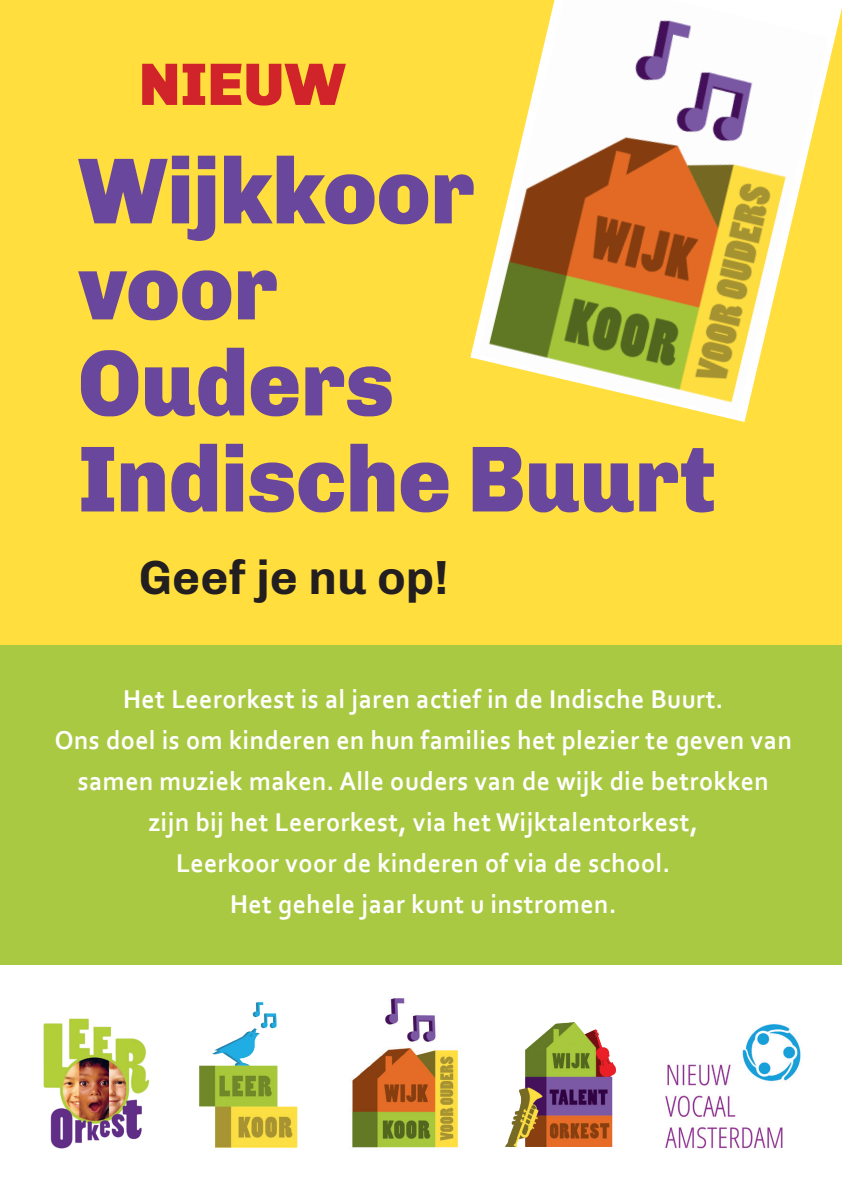
<style>
.page{position:relative;width:842px;height:1191px;background:#fff}
.page>*{position:absolute;margin:0;border:0;box-sizing:border-box;transform-origin:0 0}
.t1{font:900 94px "Chivo";color:#69479c;scale:.93 1}
.t2{font:900 60px "Chivo";color:#d1232a}
.t3{font:700 48px "Chivo";color:#231f20}
.t4{font:700 27px "Corbel";letter-spacing:.02em;color:#fff;scale:.95 1}
</style>
<div class="page">
<div style="left:0;top:639px;width:842px;height:326px;background:#aac942"></div>
<div style="left:0;top:0;width:842px;height:644px;background:#ffde3d"></div>
<svg style="left:470px;top:0;width:372px;height:422px"></svg>
<img style="left:479px;top:0;width:349px;height:417px">
<img style="left:665px;top:1024px;width:136px;height:125px">
<img style="left:43px;top:1018px;width:107px;height:131px">
<img style="left:505px;top:1022px;width:110px;height:124px">
<img style="left:199px;top:1002px;width:99px;height:146px">
<img style="left:352px;top:998px;width:107px;height:150px">
<p class="t2" style="left:139px;top:49px;width:208px">NIEUW</p>
<p class="t1" style="left:78px;top:135px;width:428px">Wijkkoor</p>
<p class="t1" style="left:78px;top:231px;width:216px">voor</p>
<p class="t1" style="left:78px;top:327px;width:341px">Ouders</p>
<p class="t1" style="left:78px;top:423px;width:687px">Indische Buurt</p>
<p class="t3" style="left:139px;top:550px;width:311px">Geef je nu op!</p>
<p class="t4" style="left:123px;top:682px;width:633px">Het Leerorkest is al jaren actief in de Indische Buurt.</p>
<p class="t4" style="left:55px;top:723px;width:777px">Ons doel is om kinderen en hun families het plezier te geven van</p>
<p class="t4" style="left:78px;top:764px;width:729px">samen muziek maken. Alle ouders van de wijk die betrokken</p>
<p class="t4" style="left:148px;top:805px;width:580px">zijn bij het Leerorkest, via het Wijktalentorkest,</p>
<p class="t4" style="left:176px;top:846px;width:522px">Leerkoor voor de kinderen of via de school.</p>
<p class="t4" style="left:230px;top:887px;width:408px">Het gehele jaar kunt u instromen.</p>
</div>
